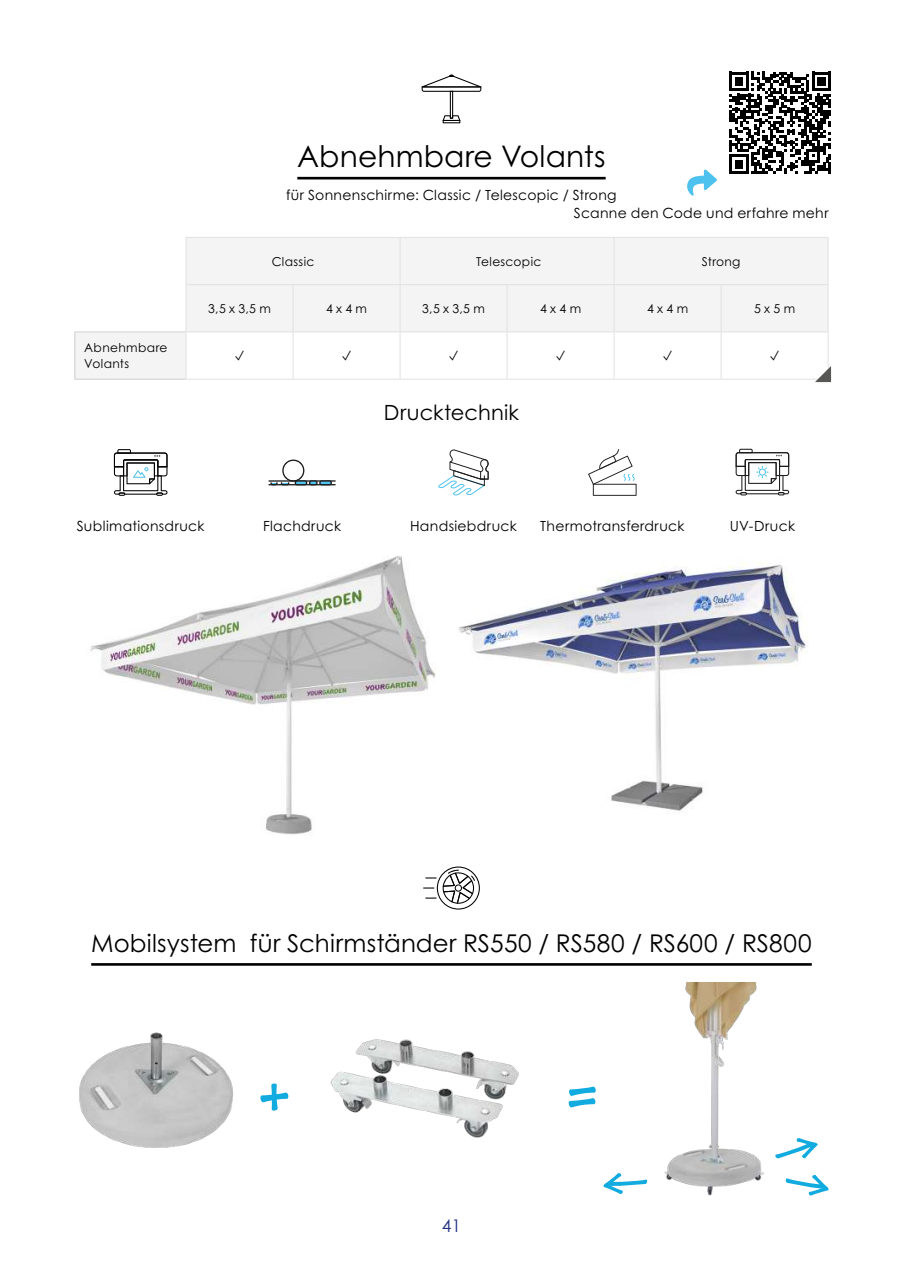
<style>
.page{position:relative;width:903px;height:1270px;background:#fff}
.page>*{position:absolute;margin:0;border:0;box-sizing:border-box;transform-origin:0 0}
.t1{font:29.75px "Century Gothic Pro";letter-spacing:.005em;color:#000}
.t2{font:24.5px "Century Gothic Pro";letter-spacing:.005em;color:#000}
.t3{font:21px "Century Gothic Pro";letter-spacing:.01em;color:#000}
.t4{font:17.5px "Century Gothic";color:#253384}
.t5{font:15.75px "Proxima Nova";color:#000}
.t6{font:14px "Century Gothic Pro";letter-spacing:.025em;color:#000}
.t7{font:12.25px/15.8px "Century Gothic Pro";letter-spacing:.03em;color:#000}
</style>
<div class="page">
<div style="left:187px;top:238px;width:641px;height:93px;background:#f5f4f4"></div>
<div style="left:75px;top:332px;width:111px;height:47px;background:#f5f4f4"></div>
<hr style="left:186px;top:237px;width:107px;height:1px;background:#e1e1e1">
<hr style="left:186px;top:238px;width:1px;height:46px;background:#e1e1e1">
<hr style="left:293px;top:237px;width:107px;height:1px;background:#e1e1e1">
<hr style="left:400px;top:237px;width:107px;height:1px;background:#e1e1e1">
<hr style="left:400px;top:238px;width:1px;height:46px;background:#e1e1e1">
<hr style="left:507px;top:237px;width:107px;height:1px;background:#e1e1e1">
<hr style="left:614px;top:237px;width:107px;height:1px;background:#e1e1e1">
<hr style="left:614px;top:238px;width:1px;height:46px;background:#e1e1e1">
<hr style="left:721px;top:237px;width:107px;height:1px;background:#e1e1e1">
<hr style="left:828px;top:238px;width:1px;height:46px;background:#e1e1e1">
<hr style="left:186px;top:284px;width:107px;height:1px;background:#e1e1e1">
<hr style="left:186px;top:285px;width:1px;height:46px;background:#e1e1e1">
<hr style="left:293px;top:284px;width:107px;height:1px;background:#e1e1e1">
<hr style="left:293px;top:285px;width:1px;height:46px;background:#e1e1e1">
<hr style="left:400px;top:284px;width:107px;height:1px;background:#e1e1e1">
<hr style="left:400px;top:285px;width:1px;height:46px;background:#e1e1e1">
<hr style="left:507px;top:284px;width:107px;height:1px;background:#e1e1e1">
<hr style="left:507px;top:285px;width:1px;height:46px;background:#e1e1e1">
<hr style="left:614px;top:284px;width:107px;height:1px;background:#e1e1e1">
<hr style="left:614px;top:285px;width:1px;height:46px;background:#e1e1e1">
<hr style="left:721px;top:284px;width:107px;height:1px;background:#e1e1e1">
<hr style="left:721px;top:285px;width:1px;height:46px;background:#e1e1e1">
<hr style="left:828px;top:285px;width:1px;height:46px;background:#e1e1e1">
<hr style="left:74px;top:331px;width:112px;height:1px;background:#cfd0d1">
<hr style="left:74px;top:332px;width:1px;height:47px;background:#cfd0d1">
<hr style="left:74px;top:379px;width:112px;height:1px;background:#cfd0d1">
<hr style="left:293px;top:331px;width:107px;height:1px;background:#e1e1e1">
<hr style="left:400px;top:331px;width:107px;height:1px;background:#e1e1e1">
<hr style="left:400px;top:332px;width:1px;height:47px;background:#e1e1e1">
<hr style="left:507px;top:331px;width:107px;height:1px;background:#e1e1e1">
<hr style="left:507px;top:332px;width:1px;height:47px;background:#e1e1e1">
<hr style="left:614px;top:331px;width:107px;height:1px;background:#e1e1e1">
<hr style="left:614px;top:332px;width:1px;height:47px;background:#e1e1e1">
<hr style="left:721px;top:331px;width:107px;height:1px;background:#e1e1e1">
<hr style="left:721px;top:332px;width:1px;height:47px;background:#e1e1e1">
<hr style="left:828px;top:332px;width:1px;height:47px;background:#e1e1e1">
<hr style="left:293px;top:379px;width:107px;height:1px;background:#e1e1e1">
<hr style="left:400px;top:379px;width:107px;height:1px;background:#e1e1e1">
<hr style="left:507px;top:379px;width:107px;height:1px;background:#e1e1e1">
<hr style="left:614px;top:379px;width:107px;height:1px;background:#e1e1e1">
<hr style="left:721px;top:379px;width:107px;height:1px;background:#e1e1e1">
<hr style="left:186px;top:331px;width:107px;height:1px;background:#e1e1e1">
<hr style="left:186px;top:332px;width:1px;height:47px;background:#e1e1e1">
<hr style="left:293px;top:332px;width:1px;height:47px;background:#e1e1e1">
<hr style="left:186px;top:379px;width:107px;height:1px;background:#e1e1e1">
<img style="left:90px;top:555px;width:346px;height:280px">
<img style="left:458px;top:563px;width:350px;height:250px">
<svg style="left:603px;top:1173px;width:31px;height:21px"></svg>
<svg style="left:260px;top:1083px;width:28px;height:28px"></svg>
<svg style="left:797px;top:1138px;width:21px;height:20px"></svg>
<svg style="left:797px;top:1175px;width:31px;height:21px"></svg>
<svg style="left:569px;top:1086px;width:27px;height:21px"></svg>
<img style="left:330px;top:1039px;width:189px;height:99px">
<img style="left:634px;top:982px;width:163px;height:214px">
<img style="left:79px;top:1032px;width:155px;height:116px">
<svg style="left:815px;top:366px;width:16px;height:16px"></svg>
<hr style="left:443px;top:120px;width:17px;height:3px;background:#000">
<svg style="left:422px;top:74px;width:59px;height:48px"></svg>
<hr style="left:297px;top:177px;width:309px;height:2px;background:#000">
<hr style="left:91px;top:963px;width:721px;height:3px;background:#000">
<svg style="left:423px;top:866px;width:57px;height:44px"></svg>
<svg style="left:729px;top:72px;width:102px;height:102px"></svg>
<svg style="left:687px;top:169px;width:30px;height:27px"></svg>
<svg style="left:114px;top:449px;width:53px;height:47px"></svg>
<svg style="left:588px;top:449px;width:48px;height:47px"></svg>
<svg style="left:438px;top:449px;width:51px;height:46px"></svg>
<hr style="left:268px;top:480px;width:68px;height:2px;background:#1c1c1c">
<hr style="left:268px;top:484px;width:68px;height:1px;background:#1c1c1c">
<svg style="left:270px;top:460px;width:61px;height:25px"></svg>
<svg style="left:736px;top:449px;width:53px;height:46px"></svg>
<h1 class="t1" style="left:297px;top:138px;width:310px">Abnehmbare Volants</h1>
<p class="t6" style="left:286px;top:186px;width:332px">für Sonnenschirme: Classic / Telescopic / Strong</p>
<p class="t6" style="left:574px;top:205px;width:256px">Scanne den Code und erfahre mehr</p>
<p class="t7" style="left:272px;top:253px;width:44px">Classic</p>
<p class="t7" style="left:476px;top:253px;width:67px">Telescopic</p>
<p class="t7" style="left:702px;top:253px;width:40px">Strong</p>
<p class="t7" style="left:208px;top:300px;width:64px">3,5 x 3,5 m</p>
<p class="t7" style="left:326px;top:300px;width:43px">4 x 4 m</p>
<p class="t7" style="left:422px;top:300px;width:64px">3,5 x 3,5 m</p>
<p class="t7" style="left:540px;top:300px;width:43px">4 x 4 m</p>
<p class="t7" style="left:647px;top:300px;width:43px">4 x 4 m</p>
<p class="t7" style="left:754px;top:300px;width:43px">5 x 5 m</p>
<p class="t7" style="left:84px;top:340px;width:85px">Abnehmbare<br>Volants</p>
<p class="t5" style="left:235px;top:345px;width:10px">✓</p>
<p class="t5" style="left:342px;top:345px;width:10px">✓</p>
<p class="t5" style="left:449px;top:345px;width:10px">✓</p>
<p class="t5" style="left:556px;top:345px;width:10px">✓</p>
<p class="t5" style="left:663px;top:345px;width:10px">✓</p>
<p class="t5" style="left:770px;top:345px;width:10px">✓</p>
<h3 class="t3" style="left:384px;top:399px;width:137px">Drucktechnik</h3>
<p class="t6" style="left:77px;top:517px;width:129px">Sublimationsdruck</p>
<p class="t6" style="left:263px;top:517px;width:80px">Flachdruck</p>
<p class="t6" style="left:410px;top:517px;width:108px">Handsiebdruck</p>
<p class="t6" style="left:540px;top:517px;width:146px">Thermotransferdruck</p>
<p class="t6" style="left:730px;top:517px;width:67px">UV-Druck</p>
<h2 class="t2" style="left:91px;top:928px;width:722px">Mobilsystem für Schirmständer RS550 / RS580 / RS600 / RS800</h2>
<p class="t4" style="left:442px;top:1213px;width:21px">41</p>
</div>
